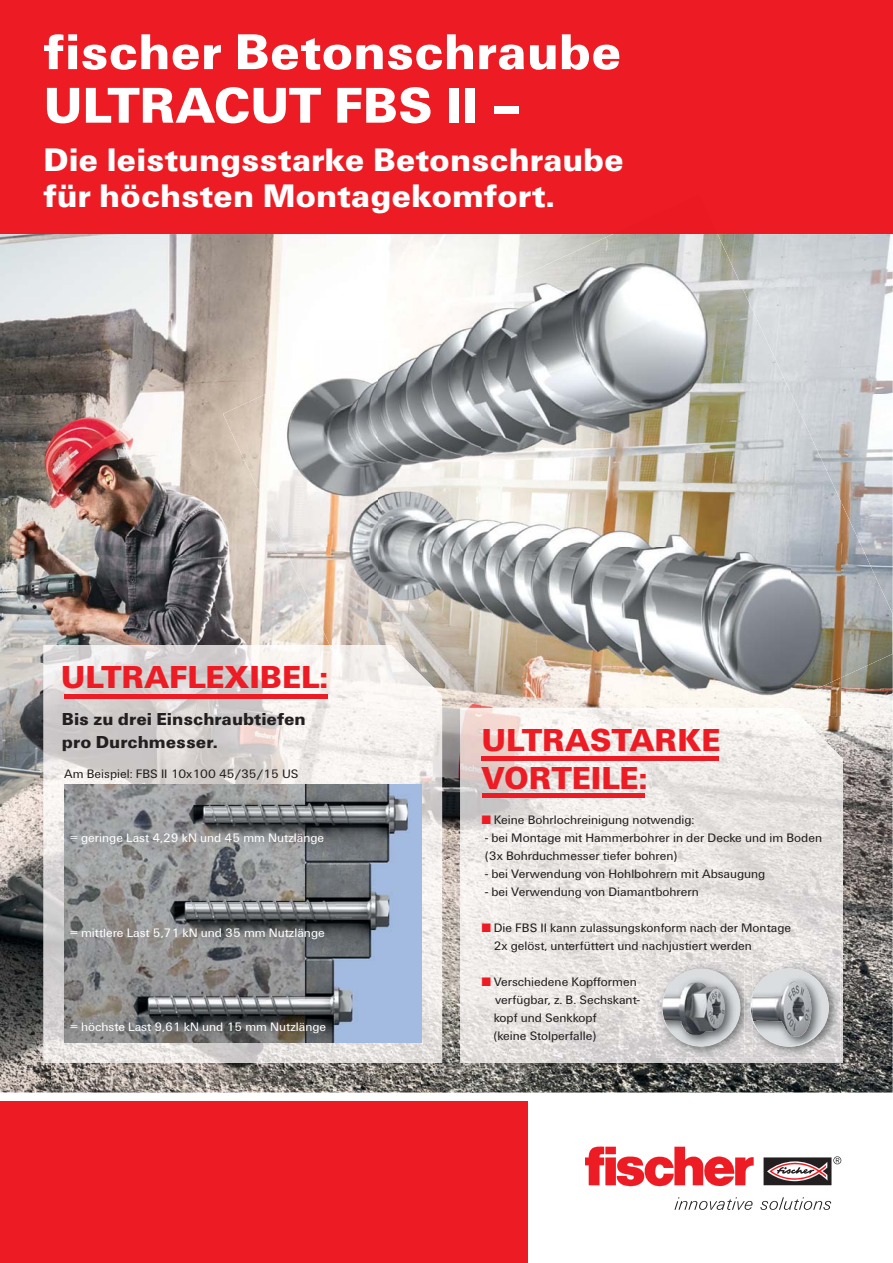
<style>
.page{position:relative;width:893px;height:1263px;background:#fff}
.page>*{position:absolute;margin:0;border:0;box-sizing:border-box;transform-origin:0 0}
.t1{font:900 52.2px/53.6px "Fi We";color:#fff}
.t2{font:900 33.9px/36.6px "Fi We";color:#fff}
.t3{font:900 33px/37.5px "Fi We";color:#ed1c24}
.t4{font:900 18px/22.5px "Fi We";color:#231f20}
.t5{font:12.75px/18px "Fi We";color:#231f20}
.t6{font:12.75px "Fi We";color:#fff}
.s1{color:#ed1c24}
</style>
<div class="page">
<div style="left:0;top:0;width:893px;height:234px;background:#ed1c24"></div>
<div style="left:0;top:1101px;width:527px;height:162px;background:#ed1c24"></div>
<img style="left:0;top:235px;width:315px;height:428px">
<img style="left:790px;top:235px;width:103px;height:52px">
<img style="left:790px;top:287px;width:103px;height:108px">
<img style="left:842px;top:395px;width:51px;height:106px">
<img style="left:841px;top:679px;width:52px;height:414px">
<img style="left:0;top:663px;width:52px;height:430px">
<img style="left:790px;top:705px;width:51px;height:3px">
<img style="left:420px;top:862px;width:52px;height:231px">
<img style="left:52px;top:1063px;width:368px;height:30px">
<img style="left:472px;top:1063px;width:369px;height:30px">
<img style="left:0;top:234px;width:891px;height:1px">
<svg style="left:585px;top:1147px;width:169px;height:40px"></svg>
<svg style="left:763px;top:1156px;width:78px;height:29px"></svg>
<svg style="left:674px;top:1197px;width:157px;height:13px"></svg>
<img style="left:480px;top:234px;width:310px;height:474px">
<img style="left:378px;top:286px;width:103px;height:419px">
<img style="left:223px;top:338px;width:155px;height:210px">
<img style="left:790px;top:390px;width:52px;height:315px">
<img style="left:841px;top:501px;width:52px;height:178px">
<img style="left:284px;top:548px;width:94px;height:97px">
<img style="left:442px;top:705px;width:39px;height:157px">
<img style="left:44px;top:645px;width:348px;height:418px">
<img style="left:392px;top:866px;width:50px;height:197px">
<img style="left:329px;top:645px;width:113px;height:221px">
<img style="left:64px;top:784px;width:358px;height:259px">
<img style="left:652px;top:708px;width:191px;height:355px">
<img style="left:508px;top:853px;width:144px;height:210px">
<img style="left:460px;top:853px;width:48px;height:210px">
<img style="left:460px;top:708px;width:315px;height:145px">
<img style="left:752px;top:962px;width:88px;height:95px">
<img style="left:656px;top:962px;width:88px;height:95px">
<img style="left:744px;top:962px;width:8px;height:95px">
<svg style="left:750px;top:969px;width:79px;height:78px;background:#b6b8bb"></svg>
<img style="left:750px;top:994px;width:2px;height:27px">
<svg style="left:662px;top:969px;width:78px;height:78px;background:#acaeb0"></svg>
<div style="left:64px;top:694px;width:263px;height:5px;background:#ed1c24"></div>
<div style="left:481px;top:756px;width:238px;height:5px;background:#ed1c24"></div>
<div style="left:482px;top:793px;width:163px;height:5px;background:#ed1c24"></div>
<h1 class="t1" style="left:44px;top:28px;width:579px">fischer Betonschraube<br>ULTRACUT FBS II –</h1>
<h2 class="t2" style="left:44px;top:143px;width:582px">Die leistungsstarke Betonschraube für höchsten Montagekomfort.</h2>
<h3 class="t3" style="left:61px;top:661px;width:269px">ULTRAFLEXIBEL:</h3>
<h3 class="t4" style="left:62px;top:709px;width:245px">Bis zu drei Einschraubtiefen pro Durchmesser.</h3>
<p class="t5" style="left:64px;top:765px;width:236px">Am Beispiel: FBS II 10x100 45/35/15 US</p>
<p class="t6" style="left:70px;top:833px;width:256px">= geringe Last 4,29 kN und 45 mm Nutzlänge</p>
<p class="t6" style="left:70px;top:928px;width:256px">= mittlere Last 5,71 kN und 35 mm Nutzlänge</p>
<p class="t6" style="left:70px;top:1022px;width:258px">= höchste Last 9,61 kN und 15 mm Nutzlänge</p>
<h3 class="t3" style="left:481px;top:724px;width:240px">ULTRASTARKE<br>VORTEILE:</h3>
<p class="t5" style="left:482px;top:811px;width:214px"><span class="s1">■</span> Keine Bohrlochreinigung notwendig:</p>
<p class="t5" style="left:485px;top:829px;width:338px">- bei Montage mit Hammerbohrer in der Decke und im Boden (3x Bohrduchmesser tiefer bohren)</p>
<p class="t5" style="left:485px;top:865px;width:282px">- bei Verwendung von Hohlbohrern mit Absaugung</p>
<p class="t5" style="left:485px;top:883px;width:215px">- bei Verwendung von Diamantbohrern</p>
<p class="t5" style="left:494px;top:919px;width:299px;text-indent:-12px"><span class="s1">■</span> Die FBS II kann zulassungskonform nach der Montage<br>2x gelöst, unterfüttert und nachjustiert werden</p>
<p class="t5" style="left:494px;top:973px;width:148px;text-indent:-12px"><span class="s1">■</span> Verschiedene Kopfformen verfügbar, z. B. Sechskant&shy;kopf und Senkkopf<br>(keine Stolperfalle)</p>
</div>
